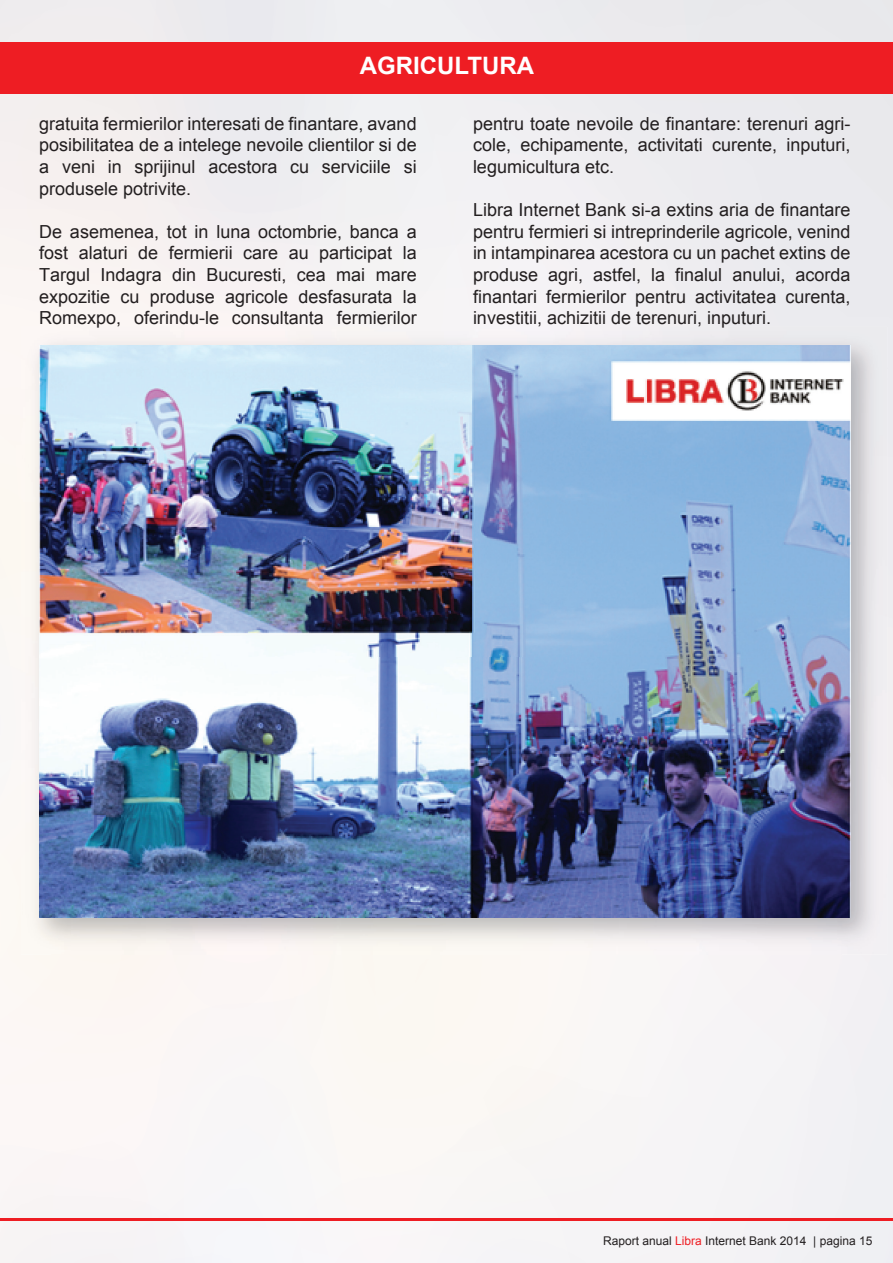
<style>
.page{position:relative;width:893px;height:1263px;background:#fff}
.page>*{position:absolute;margin:0;border:0;box-sizing:border-box;transform-origin:0 0}
.t1{font:700 24px "Arial";color:#fff}
.t2{font:18px/21.6px "Arial";color:#231f20;text-align:justify}
.t3{font:12px "Arial";color:#231f20}
.s1{color:#ee1d23}
</style>
<div class="page">
<img style="left:0;top:0;width:893px;height:368px">
<div style="left:0;top:387px;width:52px;height:876px;background:#fcf7f5"></div>
<div style="left:841px;top:368px;width:52px;height:895px;background:#f0f0f3"></div>
<div style="left:52px;top:954px;width:789px;height:309px;background:#f9f6f5"></div>
<div style="left:0;top:43px;width:893px;height:51px;background:#ee1d23"></div>
<hr style="left:0;top:1218px;width:893px;height:2px;background:#ee1d23">
<img style="left:21px;top:327px;width:866px;height:51px">
<div style="left:21px;top:378px;width:50px;height:576px;background:#faf6f2"></div>
<img style="left:837px;top:378px;width:50px;height:576px">
<img style="left:39px;top:345px;width:811px;height:573px">
<h1 class="t1" style="left:360px;top:50px;width:176px">AGRICULTURA</h1>
<p class="t2" style="left:39px;top:113px;width:379px">gratuita fermierilor interesati de finantare, avand posibilitatea de a intelege nevoile clientilor si de a veni in sprijinul acestora cu serviciile si produsele potrivite.</p>
<p class="t2" style="left:39px;top:221px;width:379px">De asemenea, tot in luna octombrie, banca a fost alaturi de fermierii care au participat la Targul Indagra din Bucuresti, cea mai mare expozitie cu produse agricole desfasurata la Romexpo, oferindu-le consultanta fermierilor</p>
<p class="t2" style="left:473px;top:113px;width:379px">pentru toate nevoile de finantare: terenuri agri&shy;cole, echipamente, activitati curente, inputuri, legumicultura etc.</p>
<p class="t2" style="left:473px;top:199px;width:379px">Libra Internet Bank si-a extins aria de finantare pentru fermieri si intreprinderile agricole, venind in intampinarea acestora cu un pachet extins de produse agri, astfel, la finalul anului, acorda finantari fermierilor pentru activitatea curenta, investitii, achizitii de terenuri, inputuri.</p>
<p class="t3" style="left:603px;top:1233px;width:271px">Raport anual <span class="s1">Libra</span> Internet Bank 2014 | pagina 15</p>
</div>
